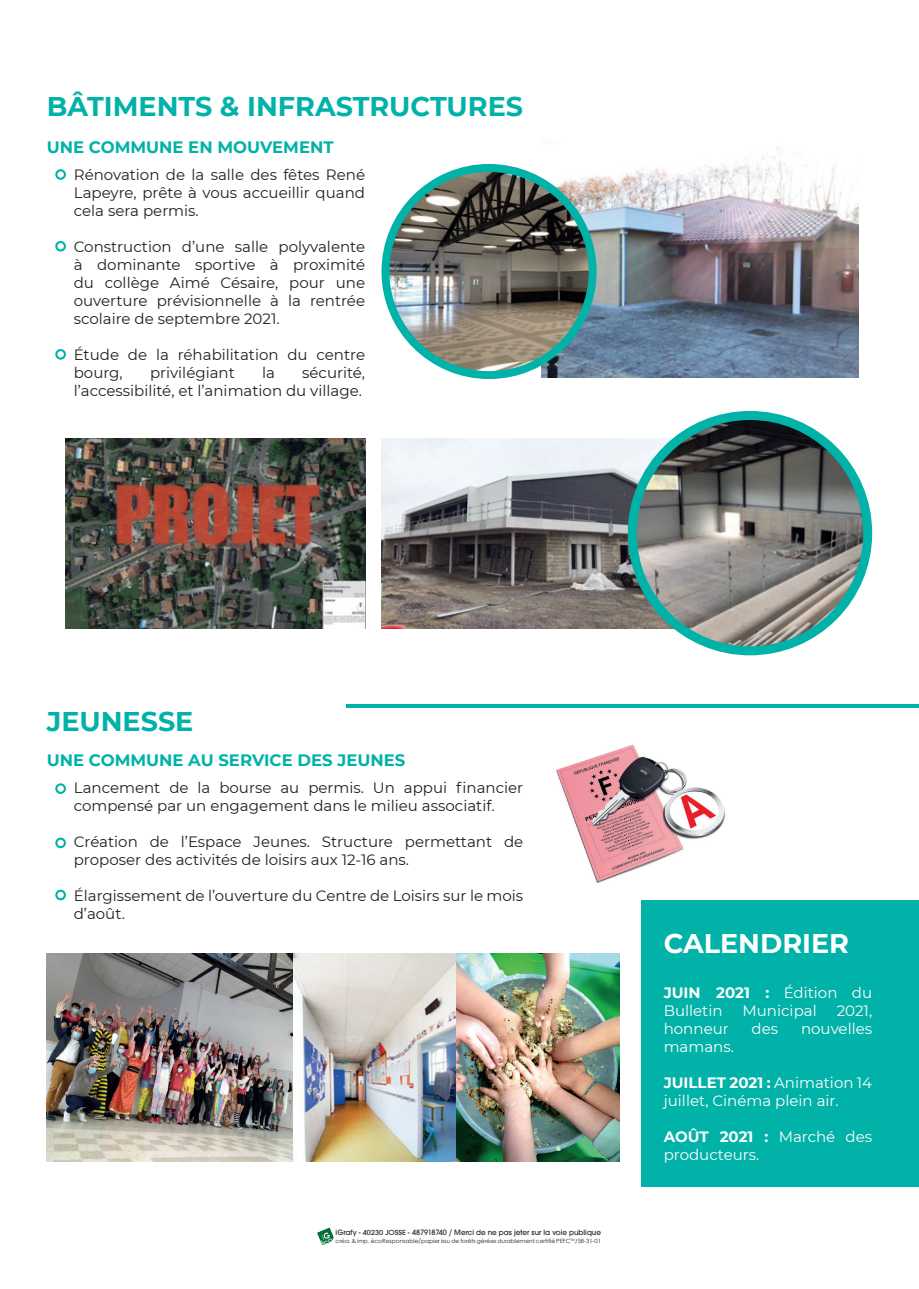
<style>
.page{position:relative;width:919px;height:1289px;background:#fff}
.page>*{position:absolute;margin:0;border:0;box-sizing:border-box;transform-origin:0 0}
.t1{font:700 27px "Montserrat";color:#00b2a8}
.t2{font:700 27px "Montserrat";color:#fff}
.t3{font:700 16.5px "Montserrat";color:#00b2a8}
.t4{font:15px/18px "Montserrat";color:#231f20}
.t5{font:15px/18px "Montserrat";color:#fff}
.t6{font:8.1px "Avant Garde Md ITC";color:#231f20}
.t7{font:5.7px "Century Gothic";color:#231f20}
.s1{font-size:7.65px}
.s2{font-size:8.85px}
.s3{font-size:6.9px}
.s4{font-weight:700}
</style>
<div class="page">
<div style="left:641px;top:900px;width:277px;height:286px;background:#00b2a8"></div>
<img style="left:541px;top:147px;width:316px;height:230px">
<img style="left:381px;top:438px;width:298px;height:190px">
<img style="left:66px;top:438px;width:299px;height:190px">
<img style="left:556px;top:744px;width:169px;height:139px">
<img style="left:47px;top:953px;width:247px;height:208px">
<img style="left:294px;top:953px;width:325px;height:208px">
<svg style="left:55px;top:169px;width:11px;height:11px"></svg>
<svg style="left:55px;top:241px;width:11px;height:10px"></svg>
<svg style="left:55px;top:349px;width:11px;height:11px"></svg>
<svg style="left:55px;top:783px;width:11px;height:11px"></svg>
<svg style="left:55px;top:837px;width:11px;height:11px"></svg>
<svg style="left:55px;top:889px;width:11px;height:11px"></svg>
<img style="left:385px;top:168px;width:207px;height:207px;border-radius:104px">
<div style="left:381px;top:164px;width:215px;height:215px;border:8px solid #00b2a8;border-radius:50%"></div>
<img style="left:632px;top:415px;width:235px;height:236px;border-radius:118px">
<div style="left:627px;top:411px;width:245px;height:244px;border:9px solid #00b2a8;border-radius:50%"></div>
<hr style="left:347px;top:704px;width:571px;height:4px;background:#00b2a8">
<svg style="left:317px;top:1227px;width:17px;height:18px"></svg>
<h1 class="t1" style="left:47px;top:87px;width:478px">BÂTIMENTS &amp; INFRASTRUCTURES</h1>
<p class="t3" style="left:47px;top:135px;width:288px">UNE COMMUNE EN MOUVEMENT</p>
<p class="t4" style="left:74px;top:165px;width:293px;text-align:justify">Rénovation de la salle des fêtes René Lapeyre, prête à vous accueillir quand cela sera permis.</p>
<p class="t4" style="left:74px;top:237px;width:293px;text-align:justify">Construction d’une salle polyvalente à dominante sportive à proximité du collège Aimé Césaire, pour une ouverture prévisionnelle à la rentrée scolaire de septembre 2021.</p>
<p class="t4" style="left:74px;top:345px;width:293px">Étude de la réhabilitation du centre bourg,</p>
<p class="t4" style="left:74px;top:363px;width:293px;text-align:right">sécurité,<br>l’accessibilité, et l’animation du village.</p>
<p class="t4" style="left:150px;top:363px;width:86px">privilégiant</p>
<p class="t4" style="left:262px;top:363px;width:14px">la</p>
<h1 class="t1" style="left:47px;top:701px;width:148px">JEUNESSE</h1>
<p class="t3" style="left:47px;top:748px;width:360px">UNE COMMUNE AU SERVICE DES JEUNES</p>
<p class="t4" style="left:74px;top:778px;width:451px">Lancement de la bourse au permis. Un appui financier compensé par un engagement dans le milieu associatif.</p>
<p class="t4" style="left:74px;top:832px;width:451px">Création de l’Espace Jeunes. Structure permettant de proposer des activités de loisirs aux 12-16 ans.</p>
<p class="t4" style="left:74px;top:886px;width:451px">Élargissement de l’ouverture du Centre de Loisirs sur le mois d’août.</p>
<p class="t6" style="left:335px;top:1227px;width:267px">iGrafy - <span class="s1">40230 JOSSE</span> - 487918740 <span class="s2">/</span> Merci de ne pas jeter sur la voie publique</p>
<p class="t7" style="left:335px;top:1236px;width:267px">créa. &amp; imp. écoResponsable<span class="s3">/</span>papier issu de forêts gérées durablement certifié PEFC<sup>TM</sup>/58-31-01</p>
<h1 class="t2" style="left:663px;top:924px;width:187px">CALENDRIER</h1>
<p class="t5" style="left:663px;top:983px;width:210px"><span class="s4">JUIN 2021 :</span> Édition du<br>Bulletin</p>
<p class="t5" style="left:742px;top:1001px;width:76px">Municipal</p>
<p class="t5" style="left:836px;top:1001px;width:37px">2021,</p>
<p class="t5" style="left:663px;top:1019px;width:67px">honneur</p>
<p class="t5" style="left:751px;top:1019px;width:28px">des</p>
<p class="t5" style="left:801px;top:1019px;width:73px">nouvelles</p>
<p class="t5" style="left:663px;top:1037px;width:72px">mamans.</p>
<p class="t5" style="left:663px;top:1073px;width:210px"><span class="s4">JUILLET 2021 :</span> Animation 14 juillet, Cinéma plein air.</p>
<p class="t5" style="left:663px;top:1127px;width:210px"><span class="s4">AOÛT 2021 :</span> Marché des producteurs.</p>
</div>
